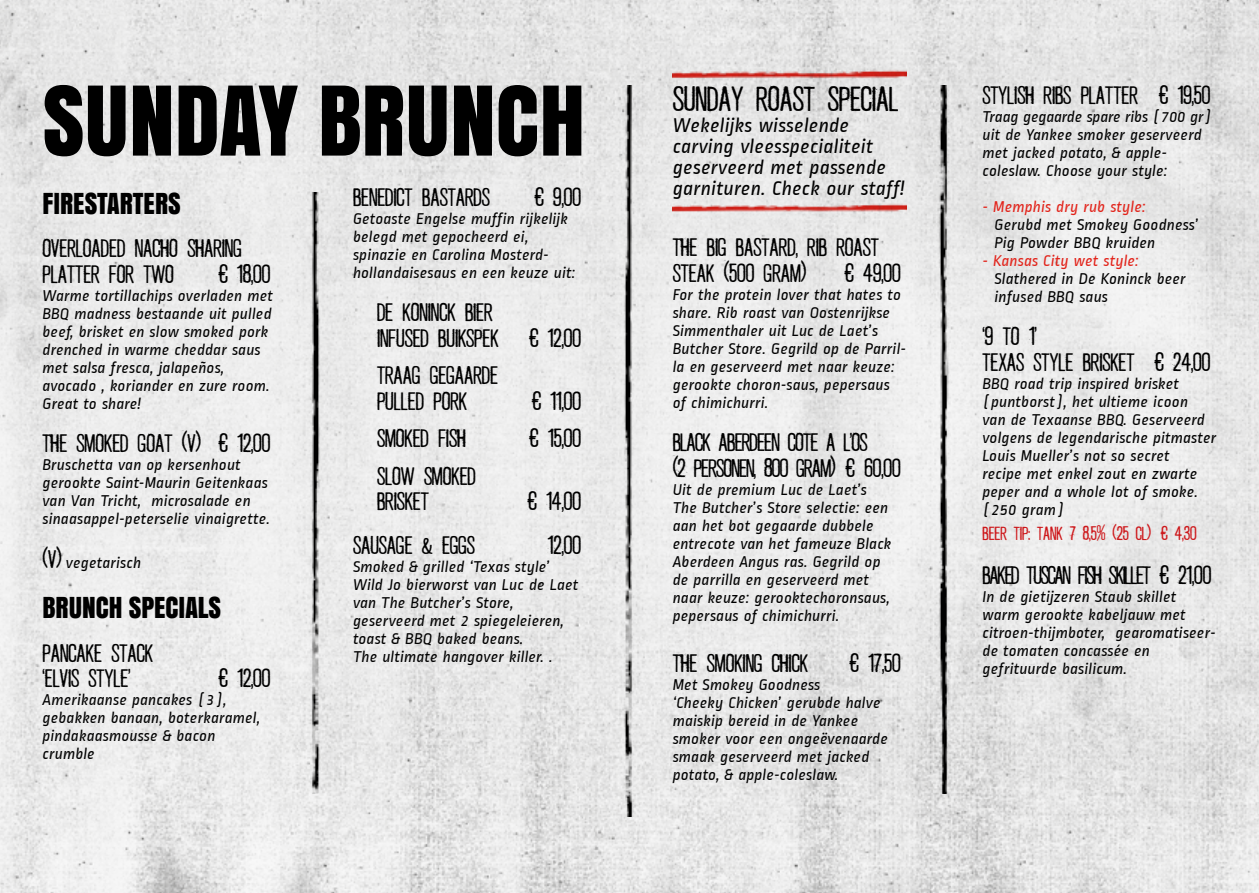
<style>
.page{position:relative;width:1259px;height:893px;background:#fff}
.page>*{position:absolute;margin:0;border:0;box-sizing:border-box;transform-origin:0 0}
.t1{font:90px "Anton";color:#000}
.t2{font:33px "Fresco Stamp";color:#000}
.t3{font:27px "Anton";color:#000}
.t4{font:24px/25.5px "Fresco Stamp";color:#000}
.t5{font:24px/25.5px "Fresco Stamp";letter-spacing:-.03em;color:#000}
.t6{font:24px "Fresco Stamp";letter-spacing:-.05em;color:#000}
.t7{font:italic 21px/21px "Ropa Sans";color:#000}
.t8{font:18px "Fresco Stamp";color:#cd171a}
.t9{font:italic 16.5px/18px "Ropa Sans";color:#000}
.t10{font:italic 16.5px "Ropa Sans";color:#e2231a}
.s1{font-family:"Fresco Stamp";font-style:normal;font-size:24px}
</style>
<div class="page">
<img style="left:0;top:0;width:1259px;height:893px">
<img style="left:305px;top:192px;width:19px;height:601px">
<img style="left:620px;top:85px;width:19px;height:731px">
<img style="left:935px;top:85px;width:18px;height:708px">
<img style="left:672px;top:200px;width:234px;height:18px">
<img style="left:672px;top:66px;width:234px;height:19px">
<h1 class="t1" style="left:43px;top:72px;width:544px">SUNDAY BRUNCH</h1>
<h3 class="t3" style="left:43px;top:188px;width:140px">FIRESTARTERS</h3>
<h3 class="t4" style="left:43px;top:234px;width:201px">OVERLOADED NACHO SHARING<br>PLATTER FOR TWO</h3>
<h3 class="t4" style="left:353px;top:183px;width:138px">BENEDICT BASTARDS</h3>
<h3 class="t4" style="left:534px;top:183px;width:49px">€ 9,00</h3>
<p class="t9" style="left:353px;top:210px;width:224px">Getoaste Engelse muffin rijkelijk belegd met gepocheerd ei, spinazie en Carolina Mosterd&shy;hollandaisesaus en een keuze uit:</p>
<h3 class="t4" style="left:377px;top:298px;width:123px">DE KONINCK BIER<br>INFUSED BUIKSPEK</h3>
<h3 class="t4" style="left:218px;top:259px;width:54px">€ 18,00</h3>
<p class="t9" style="left:43px;top:287px;width:232px">Warme tortillachips overladen met<br>BBQ madness bestaande uit pulled beef, brisket en slow smoked pork drenched in warme cheddar saus met salsa fresca, jalapeños, avocado , koriander en zure room.<br>Great to share!</p>
<h3 class="t4" style="left:43px;top:429px;width:229px">THE SMOKED GOAT (V) € 12,00</h3>
<p class="t9" style="left:43px;top:456px;width:229px">Bruschetta van op kersenhout gerookte Saint-Maurin Geitenkaas van Van Tricht, microsalade en sinaasappel-peterselie vinaigrette.</p>
<p class="t9" style="left:43px;top:554px;width:100px"><span class="s1">(V)</span> vegetarisch</p>
<h3 class="t3" style="left:43px;top:593px;width:180px">BRUNCH SPECIALS</h3>
<h3 class="t4" style="left:43px;top:638px;width:112px">PANCAKE STACK ‘ELVIS STYLE’</h3>
<h3 class="t4" style="left:529px;top:324px;width:54px">€ 12,00</h3>
<h3 class="t4" style="left:377px;top:361px;width:123px">TRAAG GEGAARDE<br>PULLED PORK</h3>
<h3 class="t4" style="left:531px;top:387px;width:51px">€ 11,00</h3>
<h3 class="t4" style="left:377px;top:424px;width:90px">SMOKED FISH</h3>
<h3 class="t4" style="left:529px;top:424px;width:54px">€ 15,00</h3>
<h3 class="t4" style="left:377px;top:462px;width:100px">SLOW SMOKED<br>BRISKET</h3>
<h3 class="t4" style="left:527px;top:487px;width:55px">€ 14,00</h3>
<h3 class="t4" style="left:353px;top:531px;width:123px">SAUSAGE &amp; EGGS</h3>
<h3 class="t4" style="left:548px;top:531px;width:35px">12,00</h3>
<p class="t9" style="left:353px;top:558px;width:227px">Smoked &amp; grilled ‘Texas style’<br>Wild Jo bierworst van Luc de Laet van The Butcher’s Store, geserveerd met 2 spiegeleieren, toast &amp; BBQ baked beans.<br>The ultimate hangover killer. .</p>
<h3 class="t4" style="left:218px;top:664px;width:54px">€ 12,00</h3>
<p class="t9" style="left:43px;top:691px;width:219px">Amerikaanse pancakes (3), gebakken banaan, boterkaramel, pindakaasmousse &amp; bacon crumble</p>
<h2 class="t2" style="left:673px;top:77px;width:227px">SUNDAY ROAST SPECIAL</h2>
<p class="t7" style="left:673px;top:115px;width:233px">Wekelijks wisselende carving vleesspecialiteit geserveerd met passende garnituren. Check our staff!</p>
<h3 class="t4" style="left:673px;top:233px;width:208px">THE BIG BASTARD, RIB ROAST<br>STEAK (500 GRAM)</h3>
<h3 class="t4" style="left:844px;top:259px;width:58px">€ 49,00</h3>
<p class="t9" style="left:673px;top:286px;width:235px">For the protein lover that hates to share. Rib roast van Oostenrijkse<br>Simmenthaler uit Luc de Laet’s<br>Butcher Store. Gegrild op de Parril&shy;la en geserveerd met naar keuze: gerookte choron-saus, pepersaus of chimichurri.</p>
<h3 class="t5" style="left:673px;top:428px;width:229px">BLACK ABERDEEN COTE A L’OS<br>(2 PERSONEN, 800 GRAM) € 60,00</h3>
<p class="t9" style="left:673px;top:481px;width:220px">Uit de premium Luc de Laet’s<br>The Butcher’s Store selectie: een aan het bot gegaarde dubbele entrecote van het fameuze Black<br>Aberdeen Angus ras. Gegrild op de parrilla en geserveerd met naar keuze: gerooktechoronsaus, pepersaus of chimichurri.</p>
<h3 class="t4" style="left:673px;top:649px;width:137px">THE SMOKING CHICK</h3>
<h3 class="t4" style="left:849px;top:649px;width:53px">€ 17,50</h3>
<p class="t9" style="left:673px;top:676px;width:217px">Met Smokey Goodness<br>‘Cheeky Chicken’ gerubde halve maiskip bereid in de Yankee smoker voor een ongeëvenaarde smaak geserveerd met jacked potato, &amp; apple-coleslaw.</p>
<h3 class="t4" style="left:982px;top:81px;width:229px">STYLISH RIBS PLATTER € 19,50</h3>
<p class="t9" style="left:982px;top:108px;width:231px">Traag gegaarde spare ribs (700 gr) uit de Yankee smoker geserveerd met jacked potato, &amp; apple&shy;coleslaw. Choose your style:</p>
<p class="t10" style="left:982px;top:199px;width:165px">- Memphis dry rub style:</p>
<p class="t9" style="left:994px;top:216px;width:206px">Gerubd met Smokey Goodness’<br>Pig Powder BBQ kruiden</p>
<p class="t10" style="left:982px;top:253px;width:158px">- Kansas City wet style:</p>
<p class="t9" style="left:994px;top:270px;width:193px">Slathered in De Koninck beer infused BBQ saus</p>
<h3 class="t4" style="left:982px;top:322px;width:230px">‘9 TO 1’<br>TEXAS STYLE BRISKET € 24,00</h3>
<p class="t9" style="left:982px;top:375px;width:235px">BBQ road trip inspired brisket (puntborst), het ultieme icoon<br>van de Texaanse BBQ. Geserveerd volgens de legendarische pitmaster<br>Louis Mueller’s not so secret<br>recipe met enkel zout en zwarte peper and a whole lot of smoke. (250 gram)</p>
<p class="t8" style="left:982px;top:522px;width:216px">BEER TIP: TANK 7 8,5% (25 CL) € 4,30</p>
<h3 class="t6" style="left:982px;top:559px;width:230px">BAKED TUSCAN FISH SKILLET € 21,00</h3>
<p class="t9" style="left:982px;top:588px;width:235px">In de gietijzeren Staub skillet warm gerookte kabeljauw met citroen-thijmboter, gearomatiseer&shy;de tomaten concassée en gefrituurde basilicum.</p>
</div>
